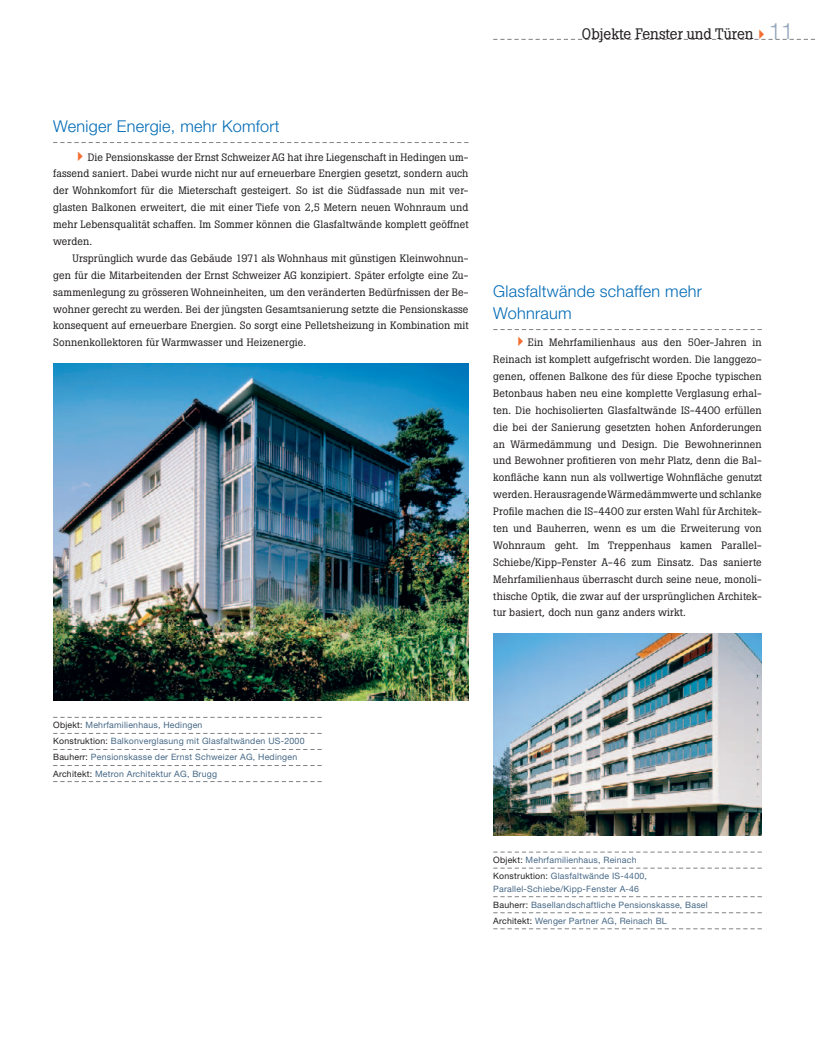
<style>
.page{position:relative;width:815px;height:1053px;background:#fff}
.page>*{position:absolute;margin:0;border:0;box-sizing:border-box;transform-origin:0 0}
.t1{font:300 16.25px/21.2px "Helvetica Neue LT";letter-spacing:.015em;color:#006bb6}
.t2{font:15px "Boton BQ";color:#231f20}
.t3{font:10.62px/16.9px "Boton BQ";letter-spacing:.015em;color:#231f20;text-align:justify}
.t4{font:8.75px/16px "Helvetica Neue LT";letter-spacing:.025em;color:#466886}
.s1{font-family:"Helvetica Neue LT";font-weight:300;font-size:22.5px;color:#93a6bd}
.s2{color:#231f20}
</style>
<div class="page">
<svg style="left:53px;top:142px;width:415px;height:1px"></svg>
<svg style="left:53px;top:717px;width:269px;height:1px"></svg>
<svg style="left:53px;top:733px;width:269px;height:1px"></svg>
<svg style="left:53px;top:749px;width:269px;height:1px"></svg>
<svg style="left:53px;top:765px;width:269px;height:1px"></svg>
<svg style="left:53px;top:781px;width:269px;height:1px"></svg>
<img style="left:53px;top:363px;width:415px;height:337px">
<svg style="left:493px;top:329px;width:269px;height:1px"></svg>
<svg style="left:493px;top:851px;width:269px;height:1px"></svg>
<svg style="left:493px;top:867px;width:269px;height:1px"></svg>
<svg style="left:493px;top:896px;width:269px;height:1px"></svg>
<svg style="left:493px;top:912px;width:269px;height:1px"></svg>
<svg style="left:493px;top:928px;width:269px;height:1px"></svg>
<img style="left:493px;top:633px;width:269px;height:202px">
<svg style="left:493px;top:38px;width:322px;height:2px"></svg>
<h2 class="t2" style="left:582px;top:28px;width:213px">Objekte Fenster und Türen <span class="s1">11</span></h2>
<h1 class="t1" style="left:53px;top:116px;width:228px">Weniger Energie, mehr Komfort</h1>
<p class="t3" style="left:53px;top:149px;width:417px;text-indent:35px">Die Pensionskasse der Ernst Schweizer AG hat ihre Liegenschaft in Hedingen um&shy;fassend saniert. Dabei wurde nicht nur auf erneuerbare Energien gesetzt, sondern auch der Wohnkomfort für die Mieterschaft gesteigert. So ist die Südfassade nun mit ver&shy;glasten Balkonen erweitert, die mit einer Tiefe von 2,5 Metern neuen Wohnraum und mehr Lebensqualität schaffen. Im Sommer können die Glasfaltwände komplett geöffnet werden.</p>
<p class="t3" style="left:53px;top:250px;width:417px;text-indent:19px">Ursprünglich wurde das Gebäude 1971 als Wohnhaus mit günstigen Kleinwohnun&shy;gen für die Mitarbeitenden der Ernst Schweizer AG konzipiert. Später erfolgte eine Zu&shy;sammenlegung zu grösseren Wohneinheiten, um den veränderten Bedürfnissen der Be&shy;wohner gerecht zu werden. Bei der jüngsten Gesamtsanierung setzte die Pensionskasse konsequent auf erneuerbare Energien. So sorgt eine Pelletsheizung in Kombination mit Sonnenkollektoren für Warmwasser und Heizenergie.</p>
<h1 class="t1" style="left:493px;top:282px;width:210px">Glasfaltwände schaffen mehr<br>Wohnraum</h1>
<p class="t3" style="left:493px;top:335px;width:270px;text-indent:35px">Ein Mehrfamilienhaus aus den 50er-Jahren in Reinach ist komplett aufgefrischt worden. Die langgezo&shy;genen, offenen Balkone des für diese Epoche typischen Betonbaus haben neu eine komplette Verglasung erhal&shy;ten. Die hochisolierten Glasfaltwände IS-4400 erfüllen die bei der Sanierung gesetzten hohen Anforderungen an Wärmedämmung und Design. Die Bewohnerinnen und Bewohner profitieren von mehr Platz, denn die Bal&shy;konfläche kann nun als vollwertige Wohnfläche genutzt werden. Herausragende Wärmedämmwerte und schlanke Profile machen die IS-4400 zur ersten Wahl für Architek&shy;ten und Bauherren, wenn es um die Erweiterung von Wohnraum geht. Im Treppenhaus kamen Parallel-Schiebe/Kipp-Fenster A-46 zum Einsatz. Das sanierte Mehrfamilienhaus überrascht durch seine neue, monoli&shy;thische Optik, die zwar auf der ursprünglichen Architek&shy;tur basiert, doch nun ganz anders wirkt.</p>
<p class="t4" style="left:53px;top:718px;width:253px"><span class="s2">Objekt:</span> Mehrfamilienhaus, Hedingen<br><span class="s2">Konstruktion:</span> Balkonverglasung mit Glasfaltwänden US-2000<br><span class="s2">Bauherr:</span> Pensionskasse der Ernst Schweizer AG, Hedingen <span class="s2">Architekt:</span> Metron Architektur AG, Brugg</p>
<p class="t4" style="left:493px;top:852px;width:155px"><span class="s2">Objekt:</span> Mehrfamilienhaus, Reinach<br><span class="s2">Konstruktion:</span> Glasfaltwände IS-4400,</p>
<p class="t4" style="left:493px;top:881px;width:216px">Parallel-Schiebe/Kipp-Fenster A-46<br><span class="s2">Bauherr:</span> Basellandschaftliche Pensionskasse, Basel<br><span class="s2">Architekt:</span> Wenger Partner AG, Reinach BL</p>
</div>
